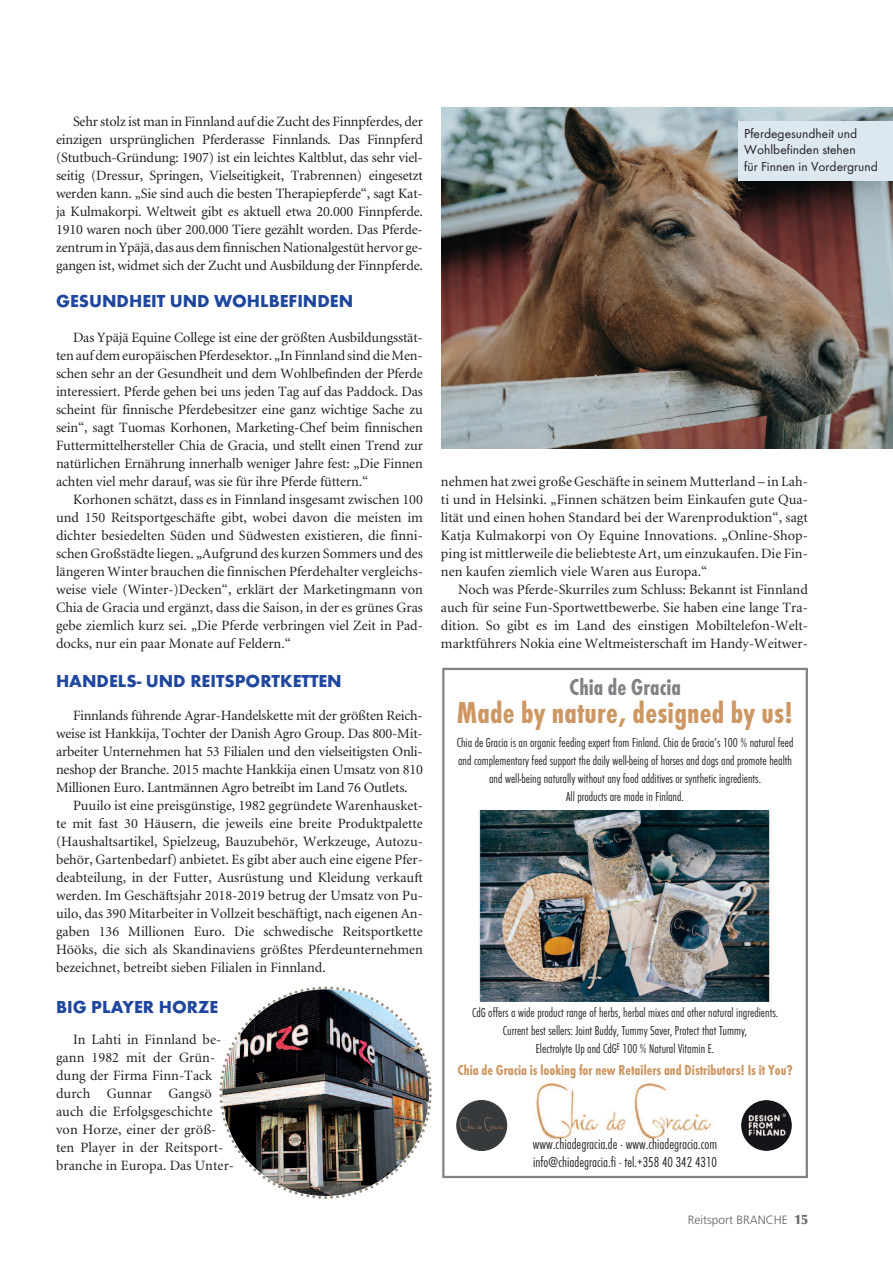
<style>
.page{position:relative;width:893px;height:1263px;background:#fff}
.page>*{position:absolute;margin:0;border:0;box-sizing:border-box;transform-origin:0 0}
.t1{font:700 31.5px "Function Cond";letter-spacing:.01em;color:#cc9763}
.t2{font:700 24px "Function Cond";color:#808285}
.t3{font:800 18px "Function LH";color:#20479e}
.t4{font:300 15px/17.2px "Function Cond LH";color:#231f20}
.t5{font:700 15px "Function Cond";color:#cc9763}
.t6{font:14.25px/18px "Minion";color:#231f20;text-align:justify}
.t7{font:300 13.5px/18px "Function Cond LH";color:#231f20;text-align:center}
.t8{font:13.5px/16.6px "Function";color:#231f20}
.t9{font:300 12px "Frutiger";color:#636366}
.s1{font-family:"Optima LT";font-weight:900;font-size:13.5px}
</style>
<div class="page">
<img style="left:442px;top:108px;width:451px;height:340px">
<div style="left:738px;top:121px;width:155px;height:60px;background:#dce7ef"></div>
<img style="left:535px;top:1079px;width:179px;height:63px">
<div style="left:442px;top:668px;width:366px;height:510px;border:2px solid #808285"></div>
<img style="left:478px;top:811px;width:294px;height:190px">
<img style="left:741px;top:1100px;width:51px;height:51px;border-radius:50%">
<img style="left:456px;top:1100px;width:51px;height:51px;border-radius:50%">
<img style="left:219px;top:986px;width:213px;height:213px">
<p class="t6" style="left:56px;top:114px;width:368px;text-indent:17px">Sehr stolz ist man in Finnland auf die Zucht des Finnpferdes, der einzigen ursprünglichen Pferderasse Finnlands. Das Finnpferd (Stutbuch-Gründung: 1907) ist ein leichtes Kaltblut, das sehr viel&shy;seitig (Dressur, Springen, Vielseitigkeit, Trabrennen) eingesetzt werden kann. „Sie sind auch die besten Therapiepferde“, sagt Kat&shy;ja Kulmakorpi. Weltweit gibt es aktuell etwa 20.000 Finnpferde.<br>1910 waren noch über 200.000 Tiere gezählt worden. Das Pferde&shy;zentruminYpäjä,das ausdemfinnischenNationalgestüthervor ge&shy;gangen ist, widmet sich der Zucht und Ausbildung der Finnpferde.</p>
<p class="t3" style="left:56px;top:291px;width:299px">GESUNDHEIT UND WOHLBEFINDEN</p>
<p class="t6" style="left:56px;top:330px;width:368px;text-indent:17px">Das Ypäjä Equine College ist eine der größten Ausbildungsstät&shy;tenaufdemeuropäischenPferdesektor. „InFinnlandsinddieMen&shy;schen sehr an der Gesundheit und dem Wohlbefinden der Pferde interessiert. Pferde gehen bei uns jeden Tag auf das Paddock. Das scheint für finnische Pferdebesitzer eine ganz wichtige Sache zu sein“, sagt Tuomas Korhonen, Marketing-Chef beim finnischen Futtermittelhersteller Chia de Gracia, und stellt einen Trend zur natürlichen Ernährung innerhalb weniger Jahre fest: „Die Finnen achten viel mehr darauf, was sie für ihre Pferde füttern.“</p>
<p class="t6" style="left:56px;top:492px;width:368px;text-indent:17px">Korhonen schätzt, dass es in Finnland insgesamt zwischen 100 und 150 Reitsportgeschäfte gibt, wobei davon die meisten im dichter besiedelten Süden und Südwesten existieren, die finni&shy;schen Großstädte liegen. „Aufgrund des kurzen Sommers und des längeren Winter brauchen die finnischen Pferdehalter vergleichs&shy;weise viele (Winter-)Decken“, erklärt der Marketingmann von Chia de Gracia und ergänzt, dass die Saison, in der es grünes Gras gebe ziemlich kurz sei. „Die Pferde verbringen viel Zeit in Pad&shy;docks, nur ein paar Monate auf Feldern.“</p>
<p class="t3" style="left:56px;top:670px;width:287px">HANDELS- UND REITSPORTKETTEN</p>
<p class="t6" style="left:56px;top:708px;width:368px;text-indent:17px">Finnlands führende Agrar-Handelskette mit der größten Reich&shy;weise ist Hankkija, Tochter der Danish Agro Group. Das 800-Mit&shy;arbeiter Unternehmen hat 53 Filialen und den vielseitigsten Onli&shy;neshop der Branche. 2015 machte Hankkija einen Umsatz von 810<br>Millionen Euro. Lantmännen Agro betreibt im Land 76 Outlets.</p>
<p class="t6" style="left:56px;top:798px;width:368px;text-indent:17px">Puuilo ist eine preisgünstige, 1982 gegründete Warenhausket&shy;te mit fast 30 Häusern, die jeweils eine breite Produktpalette (Haushaltsartikel, Spielzeug, Bauzubehör, Werkzeuge, Autozu&shy;behör, Gartenbedarf) anbietet. Es gibt aber auch eine eigene Pfer&shy;deabteilung, in der Futter, Ausrüstung und Kleidung verkauft werden. Im Geschäftsjahr 2018-2019 betrug der Umsatz von Pu&shy;uilo, das 390 Mitarbeiter in Vollzeit beschäftigt, nach eigenen An&shy;gaben 136 Millionen Euro. Die schwedische Reitsportkette Hööks, die sich als Skandinaviens größtes Pferdeunternehmen bezeichnet, betreibt sieben Filialen in Finnland.</p>
<p class="t3" style="left:56px;top:996px;width:164px">BIG PLAYER HORZE</p>
<p class="t6" style="left:56px;top:1032px;width:180px;text-align:left;text-indent:17px">In Lahti in Finnland be&shy;gann 1982 mit der Grün&shy;dung der Firma Finn-Tack durch Gunnar Gangsö auch die Erfolgsgeschichte von Horze, einer der größ&shy;ten Player in der Reitsport&shy;branche in Europa. Das Unter-</p>
<p class="t8" style="left:744px;top:125px;width:135px">Pferdegesundheit und<br>Wohlbefinden stehen<br>für Finnen in Vordergrund</p>
<p class="t6" style="left:441px;top:474px;width:368px">nehmen hat zwei große Geschäfte in seinem Mutterland – in Lah&shy;ti und in Helsinki. „Finnen schätzen beim Einkaufen gute Qua&shy;lität und einen hohen Standard bei der Warenproduktion“, sagt Katja Kulmakorpi von Oy Equine Innovations. „Online-Shop&shy;ping ist mittlerweile die beliebtesteArt, um einzukaufen. Die Fin&shy;nen kaufen ziemlich viele Waren aus Europa.“</p>
<p class="t6" style="left:441px;top:582px;width:368px;text-indent:17px">Noch was Pferde-Skurriles zum Schluss: Bekannt ist Finnland auch für seine Fun-Sportwettbewerbe. Sie haben eine lange Tra&shy;dition. So gibt es im Land des einstigen Mobiltelefon-Welt&shy;marktführers Nokia eine Weltmeisterschaft im Handy-Weitwer-</p>
<h2 class="t2" style="left:569px;top:672px;width:113px">Chia de Gracia</h2>
<h1 class="t1" style="left:457px;top:694px;width:338px">Made by nature, designed by us!</h1>
<p class="t7" style="left:457px;top:733px;width:338px">Chia de Gracia is an organic feeding expert from Finland. Chia de Gracia’s 100 % natural feed and complementary feed support the daily well-being of horses and dogs and promote health and well-being naturally without any food additives or synthetic ingredients.<br>All products are made in Finland.</p>
<p class="t7" style="left:472px;top:1003px;width:308px">CdG offers a wide product range of herbs, herbal mixes and other natural ingredients.<br>Current best sellers: Joint Buddy, Tummy Saver, Protect that Tummy,<br>Electrolyte Up and CdG<sup>E</sup> 100 % Natural Vitamin E.</p>
<p class="t5" style="left:457px;top:1061px;width:337px">Chia de Gracia is looking for new Retailers and Distributors! Is it You?</p>
<p class="t4" style="left:533px;top:1135px;width:186px">www.chiadegracia.de · www.chiadegracia.com info@chiadegracia.fi · tel.+358 40 342 4310</p>
<p class="t9" style="left:688px;top:1215px;width:122px">Reitsport BRANCHE <span class="s1">15</span></p>
</div>
